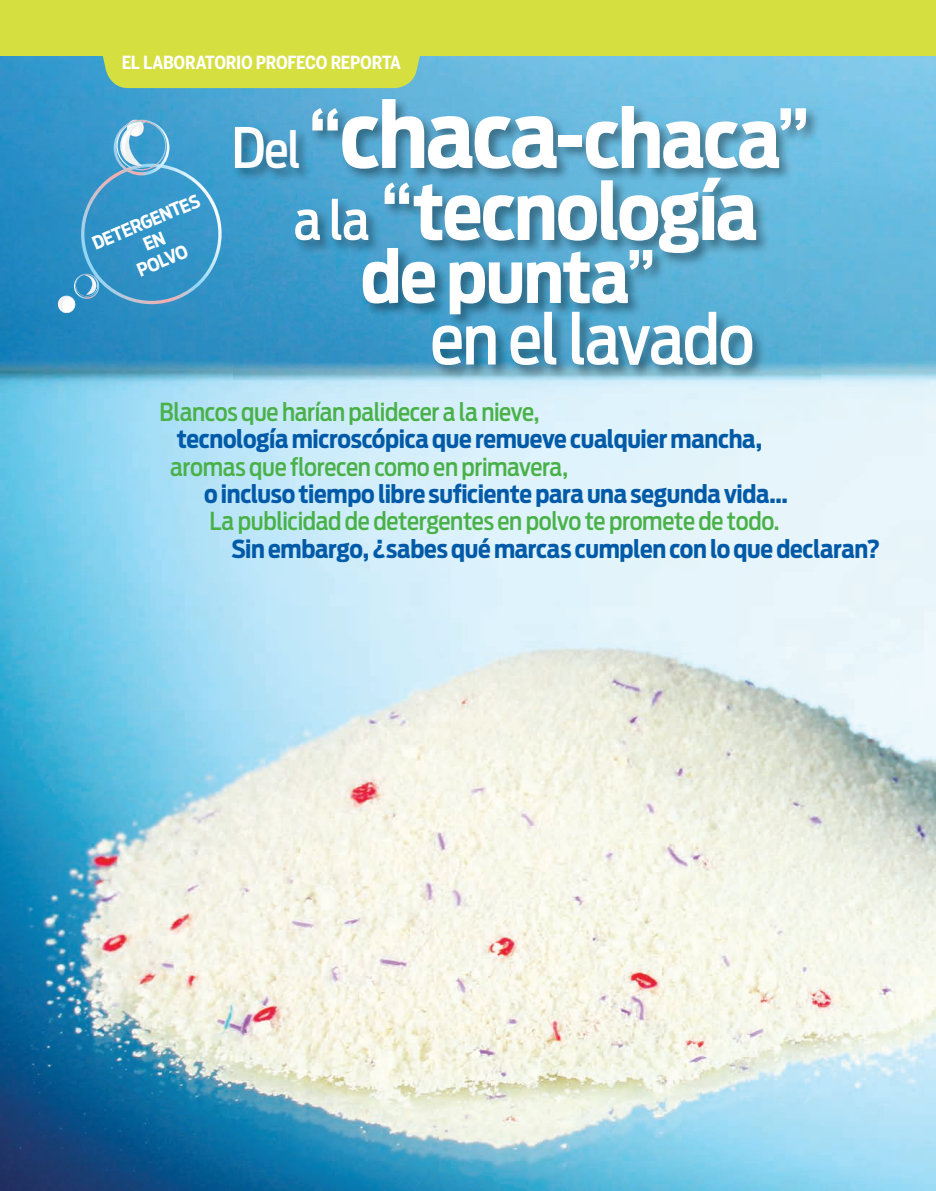
<style>
.page{position:relative;width:936px;height:1191px;background:#fff}
.page>*{position:absolute;margin:0;border:0;box-sizing:border-box;transform-origin:0 0}
.t1{font:700 80.55px "Antenna Cond";letter-spacing:-.025em;color:#fff}
.t2{font:700 77.55px "Antenna Cond";letter-spacing:-.025em;color:#fff}
.t3{font:700 71.55px "Antenna Cond";letter-spacing:-.02em;color:#fff}
.t4{font:500 68.55px "Antenna Cond";letter-spacing:-.025em;color:#fff}
.t5{font:700 24.6px "Antenna Cond";letter-spacing:-.015em;color:#015aa8}
.t6{font:500 24.6px "Antenna Cond";letter-spacing:-.015em;color:#49b148}
.t7{font:700 18px "Benton Sans Cond";letter-spacing:-.02em;color:#fff}
.t8{font:700 18px/21px "Antenna Cond";color:#fff;text-align:center}
.s1{font-weight:500;font-size:55.35px}
.s2{font-weight:500;font-size:49.35px}
.s3{font-weight:500}
.s4{font-size:89.55px}
.s5{font-weight:500;font-size:53.55px}
</style>
<div class="page">
<img style="left:0;top:55px;width:935px;height:1136px">
<div style="left:0;top:0;width:935px;height:55px;background:#d5df3f"></div>
<svg style="left:94px;top:55px;width:334px;height:33px"></svg>
<svg style="left:56px;top:119px;width:175px;height:195px"></svg>
<img style="left:233px;top:97px;width:587px;height:282px">
<p class="t7" style="left:122px;top:52px;width:281px">EL LABORATORIO PROFECO REPORTA</p>
<p class="t8" style="left:89px;top:235px;width:116px;rotate:-23deg">DETERGENTES<br>EN<br>POLVO</p>
<p class="t1" style="left:231px;top:91px;width:580px"><span class="s1">D</span><span class="s2">el</span> <span class="s3">“</span><span class="s4">chaca</span>-chaca<span class="s3">”</span></p>
<p class="t2" style="left:293px;top:165px;width:466px"><span class="s5">a la</span> <span class="s3">“</span>tecnología</p>
<p class="t3" style="left:361px;top:234px;width:296px">de punta<span class="s3">”</span></p>
<p class="t4" style="left:430px;top:299px;width:326px">en el lavado</p>
<p class="t6" style="left:159px;top:397px;width:381px">Blancos que harían palidecer a la nieve,</p>
<p class="t5" style="left:177px;top:425px;width:587px">tecnología microscópica que remueve cualquier mancha,</p>
<p class="t6" style="left:170px;top:452px;width:399px">aromas que florecen como en primavera,</p>
<p class="t5" style="left:204px;top:479px;width:585px">o incluso tiempo libre suficiente para una segunda vida…</p>
<p class="t6" style="left:209px;top:507px;width:571px">La publicidad de detergentes en polvo te promete de todo.</p>
<p class="t5" style="left:231px;top:534px;width:650px">Sin embargo, ¿sabes qué marcas cumplen con lo que declaran?</p>
</div>
